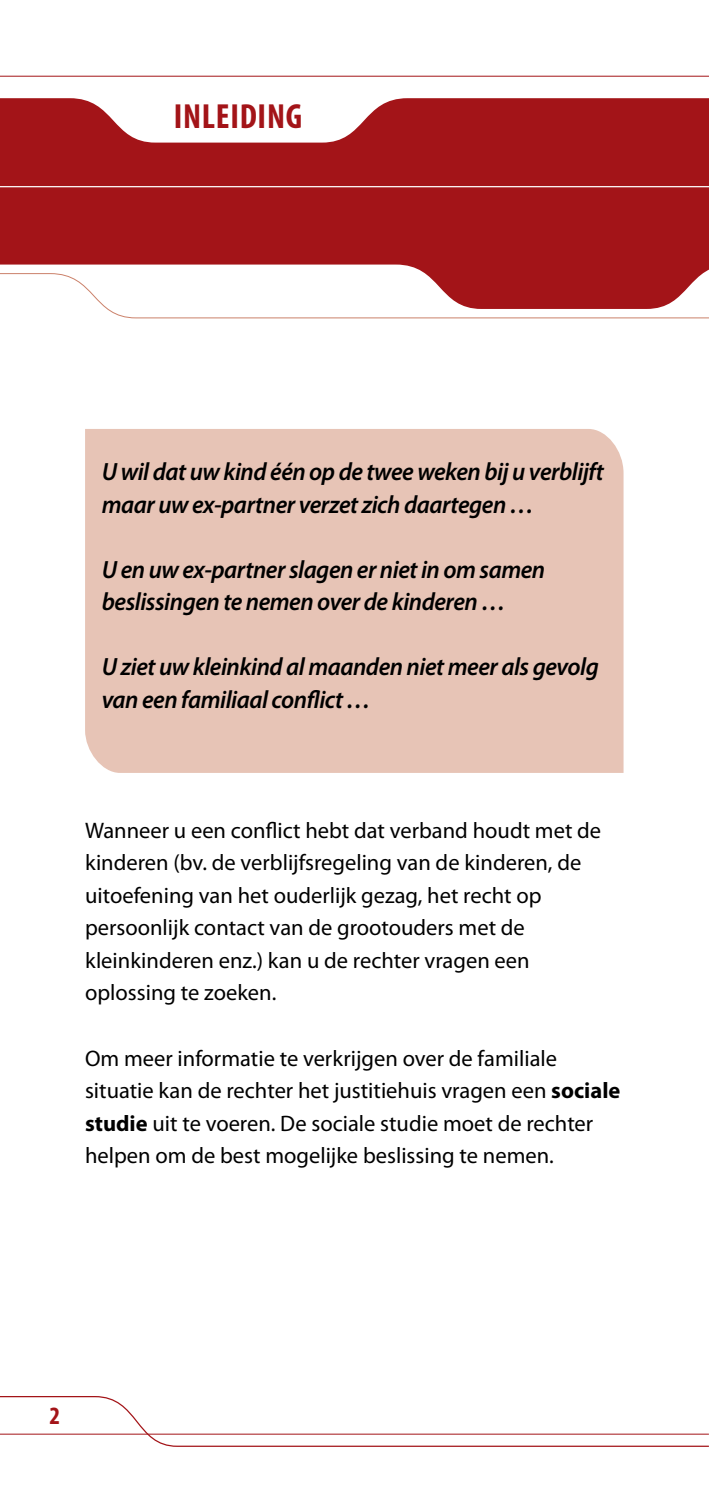
<style>
.page{position:relative;width:709px;height:1489px;background:#fff}
.page>*{position:absolute;margin:0;border:0;box-sizing:border-box;transform-origin:0 0}
.t1{font:700 condensed 35px "Myriad Pro";letter-spacing:.02em;color:#a31418}
.t2{font:italic 600 25px/32.5px "Myriad Pro";letter-spacing:-.02em;color:#000}
.t3{font:700 condensed 25px "Myriad Pro";color:#a31418}
.t4{font:22.5px/32.5px "Myriad Pro";color:#000}
.s1{font-weight:700}
</style>
<div class="page">
<svg style="left:0;top:1396px;width:709px;height:51px"></svg>
<hr style="left:0;top:1433px;width:709px;height:1px;background:#a31418">
<svg style="left:0;top:75px;width:709px;height:2px"></svg>
<svg style="left:0;top:98px;width:709px;height:175px;background:#b1383b"></svg>
<svg style="left:0;top:135px;width:709px;height:53px;background:#a82326"></svg>
<svg style="left:0;top:273px;width:709px;height:45px"></svg>
<div style="left:85px;top:429px;width:538px;height:344px;background:#e7c4b6"></div>
<h1 class="t1" style="left:174px;top:94px;width:130px">INLEIDING</h1>
<p class="t2" style="left:102px;top:455px;width:503px">U wil dat uw kind één op de twee weken bij u verblijft maar uw ex-partner verzet zich daartegen …</p>
<p class="t2" style="left:102px;top:552px;width:445px">U en uw ex-partner slagen er niet in om samen beslissingen te nemen over de kinderen …</p>
<p class="t2" style="left:102px;top:650px;width:499px">U ziet uw kleinkind al maanden niet meer als gevolg van een familiaal conflict …</p>
<p class="t4" style="left:85px;top:813px;width:517px">Wanneer u een conflict hebt dat verband houdt met de kinderen (bv. de verblijfsregeling van de kinderen, de uitoefening van het ouderlijk gezag, het recht op persoonlijk contact van de grootouders met de kleinkinderen enz.) kan u de rechter vragen een oplossing te zoeken.</p>
<p class="t4" style="left:85px;top:1041px;width:537px">Om meer informatie te verkrijgen over de familiale situatie kan de rechter het justitiehuis vragen een <span class="s1">sociale studie</span> uit te voeren. De sociale studie moet de rechter helpen om de best mogelijke beslissing te nemen.</p>
<p class="t3" style="left:50px;top:1400px;width:12px">2</p>
</div>
